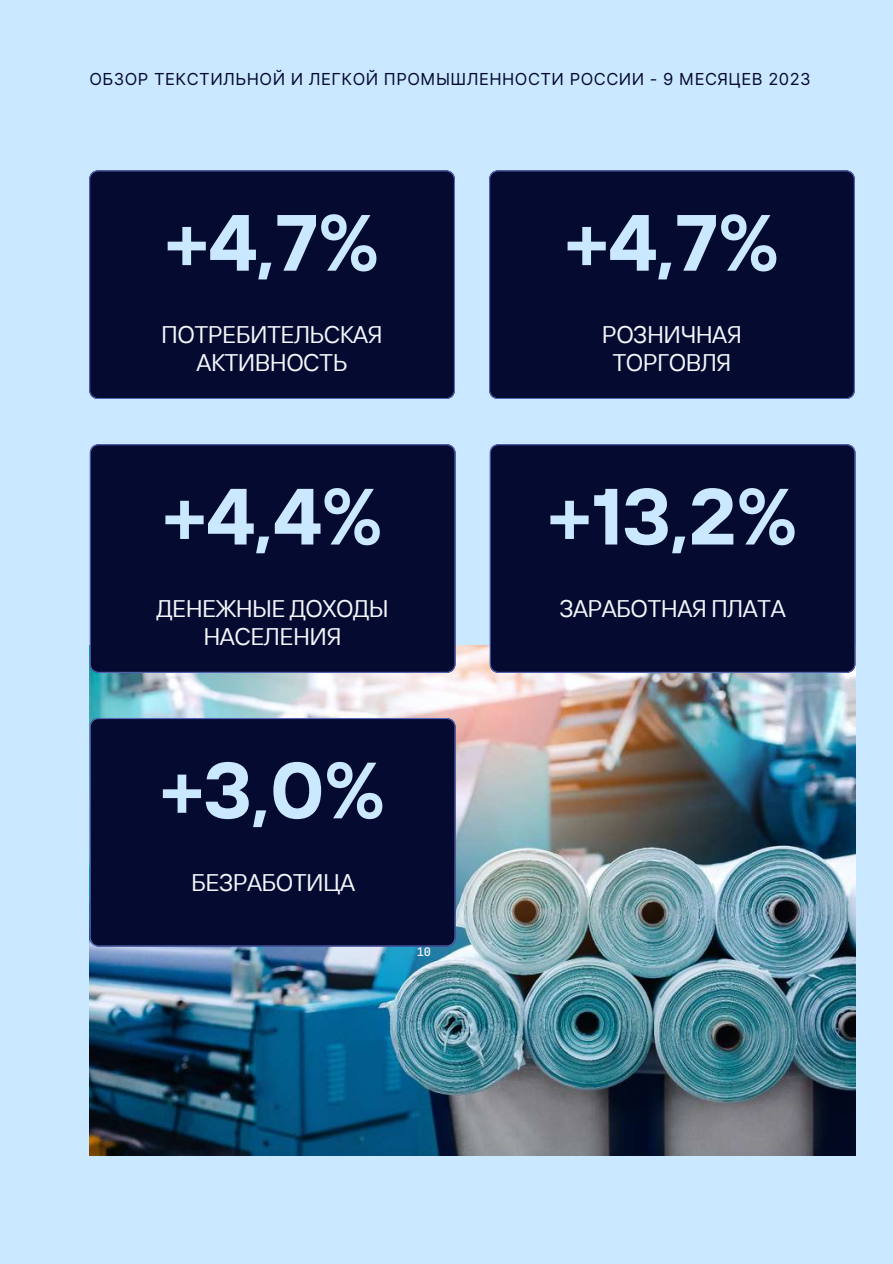
<style>
.page{position:relative;width:893px;height:1264px;background:#fff}
.page>*{position:absolute;margin:0;border:0;box-sizing:border-box;transform-origin:0 0}
.t1{font:700 79.5px "TT Interphases";color:#cae8ff}
.t2{font:24px/28.2px "TT Interphases";letter-spacing:-.025em;color:#f4f6fc;text-align:center}
.t3{font:16.5px "Inter";letter-spacing:.03em;color:#050a30}
.t4{font:500 12px "Jet Brains Mono";color:#f4f6fc}
</style>
<div class="page">
<div style="left:0;top:0;width:892px;height:1263px;background:#cae8ff"></div>
<img style="left:90px;top:645px;width:765px;height:510px">
<div style="left:90px;top:444px;width:365px;height:228px;background:#050a30"></div>
<div style="left:489px;top:444px;width:366px;height:228px;background:#050a30"></div>
<div style="left:89px;top:170px;width:366px;height:229px;background:#050a30"></div>
<div style="left:489px;top:170px;width:365px;height:229px;background:#050a30"></div>
<div style="left:90px;top:718px;width:365px;height:228px;background:#050a30"></div>
<p class="t3" style="left:89px;top:69px;width:722px">ОБЗОР ТЕКСТИЛЬНОЙ И ЛЕГКОЙ ПРОМЫШЛЕННОСТИ РОССИИ - 9 МЕСЯЦЕВ 2023</p>
<h1 class="t1" style="left:165px;top:191px;width:216px">+4,7%</h1>
<p class="t2" style="left:161px;top:320px;width:223px">ПОТРЕБИТЕЛЬСКАЯ<br>АКТИВНОСТЬ</p>
<h1 class="t1" style="left:163px;top:465px;width:221px">+4,4%</h1>
<p class="t2" style="left:156px;top:594px;width:234px">ДЕНЕЖНЫЕ ДОХОДЫ<br>НАСЕЛЕНИЯ</p>
<h1 class="t1" style="left:160px;top:738px;width:226px">+3,0%</h1>
<p class="t2" style="left:191px;top:867px;width:165px">БЕЗРАБОТИЦА</p>
<p class="t4" style="left:416px;top:944px;width:16px">10</p>
<h1 class="t1" style="left:564px;top:191px;width:216px">+4,7%</h1>
<p class="t2" style="left:602px;top:320px;width:141px">РОЗНИЧНАЯ<br>ТОРГОВЛЯ</p>
<h1 class="t1" style="left:547px;top:465px;width:251px">+13,2%</h1>
<p class="t2" style="left:559px;top:594px;width:228px">ЗАРАБОТНАЯ ПЛАТА</p>
</div>
